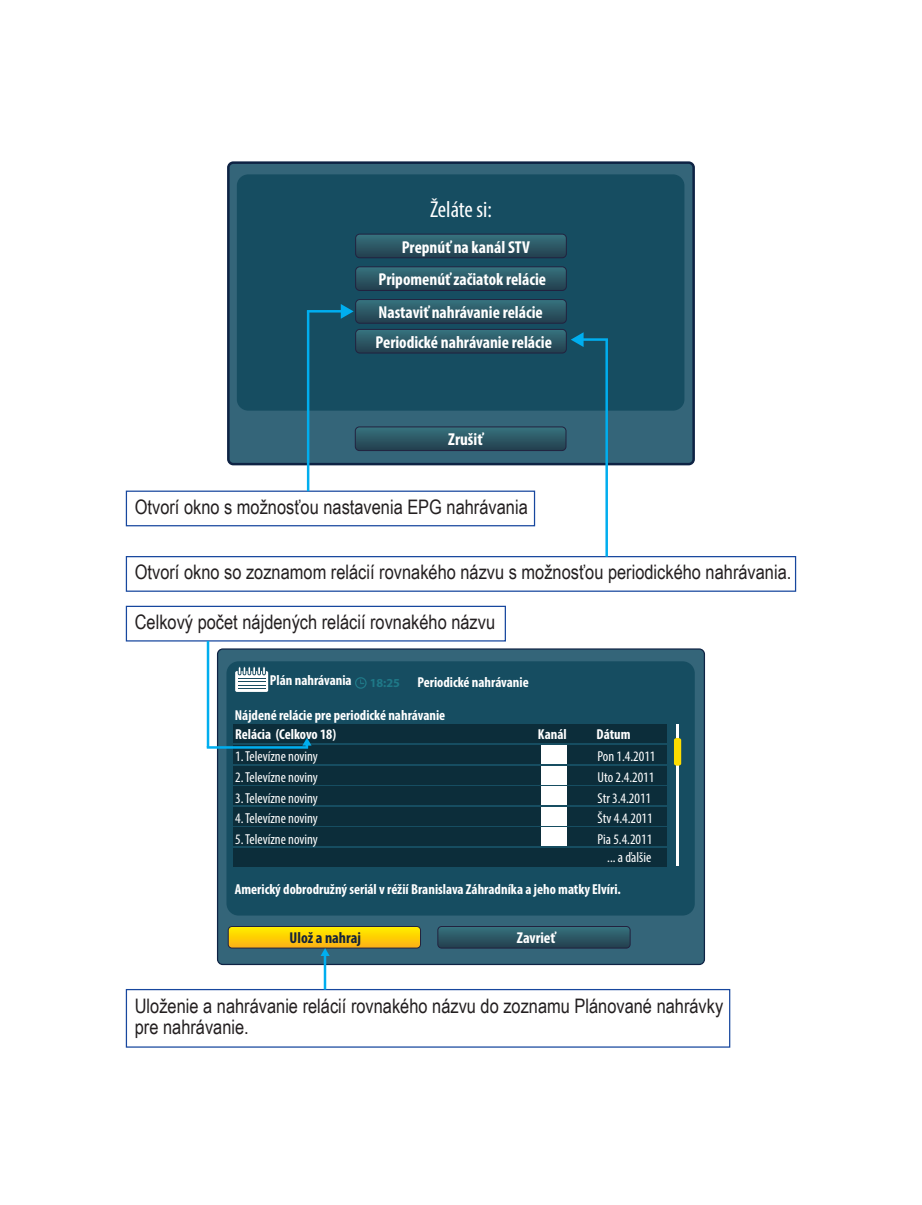
<style>
.page{position:relative;width:922px;height:1205px;background:#fff}
.page>*{position:absolute;margin:0;border:0;box-sizing:border-box;transform-origin:0 0}
.t1{font:condensed 23px "Myriad Pro";letter-spacing:-.005em;color:#fff}
.t2{font:20px/21.5px "Arial Narrow";color:#231f20}
.t3{font:700 condensed 17.25px/32.8px "Myriad Pro";color:#fff;text-align:center}
.t4{font:700 condensed 15.75px "Myriad Pro";color:#14243a}
.t5{font:700 condensed 15.75px "Myriad Pro";color:#fff}
.t6{font:700 condensed 14.5px "Myriad Pro";color:#fff}
.t7{font:condensed 14.5px/20.8px "Myriad Pro";color:#fff}
.s1{font-stretch:normal;font-size:12.25px;color:#1f7887}
</style>
<div class="page">
<div style="left:126px;top:490px;width:409px;height:36px;border:1px solid #17479e"></div>
<div style="left:126px;top:556px;width:670px;height:36px;border:1px solid #17479e"></div>
<div style="left:126px;top:606px;width:380px;height:35px;border:1px solid #17479e"></div>
<div style="left:126px;top:989px;width:604px;height:58px;border:1px solid #17479e"></div>
<div style="left:228px;top:163px;width:465px;height:301px;background:#346579;border-radius:5px"></div>
<div style="left:227px;top:161px;width:467px;height:304px;border:2px solid #0e2344;border-radius:5px"></div>
<div style="left:237px;top:174px;width:447px;height:237px;background:#164d61;border-radius:11px"></div>
<svg style="left:355px;top:427px;width:211px;height:23px"></svg>
<div style="left:355px;top:427px;width:211px;height:24px;border:1px solid #22223f;border-radius:4px"></div>
<svg style="left:357px;top:234px;width:209px;height:24px"></svg>
<div style="left:355px;top:234px;width:211px;height:24px;border:1px solid #22223f;border-radius:4px"></div>
<svg style="left:357px;top:267px;width:209px;height:23px;background:#2c5865"></svg>
<div style="left:355px;top:266px;width:211px;height:25px;border:1px solid #22223f;border-radius:4px"></div>
<svg style="left:341px;top:299px;width:225px;height:24px"></svg>
<svg style="left:355px;top:329px;width:228px;height:24px"></svg>
<hr style="left:308px;top:310px;width:37px;height:2px;background:#00aeef">
<hr style="left:307px;top:311px;width:2px;height:180px;background:#00aeef">
<hr style="left:577px;top:338px;width:29px;height:3px;background:#00aeef">
<hr style="left:605px;top:339px;width:2px;height:218px;background:#00aeef">
<div style="left:217px;top:649px;width:487px;height:315px;background:#346579;border-radius:5px"></div>
<div style="left:217px;top:648px;width:487px;height:317px;border:1px solid #0e2344;border-radius:5px"></div>
<div style="left:226px;top:661px;width:468px;height:254px;background:#164d61;border-radius:12px"></div>
<svg style="left:355px;top:677px;width:11px;height:12px"></svg>
<div style="left:233px;top:807px;width:433px;height:18px;background:#0c2d3a"></div>
<div style="left:233px;top:827px;width:433px;height:19px;background:#0c2d3a"></div>
<div style="left:233px;top:848px;width:433px;height:19px;background:#0c2d3a"></div>
<div style="left:233px;top:786px;width:433px;height:19px;background:#0c2d3a"></div>
<div style="left:233px;top:766px;width:433px;height:18px;background:#0c2d3a"></div>
<div style="left:233px;top:745px;width:433px;height:19px;background:#0c2d3a"></div>
<div style="left:233px;top:724px;width:433px;height:19px;background:#0c2d3a"></div>
<hr style="left:676px;top:724px;width:2px;height:142px;background:#fff">
<svg style="left:674px;top:738px;width:7px;height:28px"></svg>
<div style="left:540px;top:745px;width:26px;height:18px;background:#fff"></div>
<div style="left:540px;top:766px;width:26px;height:18px;background:#fff"></div>
<div style="left:540px;top:786px;width:26px;height:19px;background:#fff"></div>
<div style="left:540px;top:807px;width:26px;height:18px;background:#fff"></div>
<div style="left:540px;top:827px;width:26px;height:19px;background:#fff"></div>
<div style="left:235px;top:671px;width:33px;height:21px;background:#fff;border-radius:2px"></div>
<svg style="left:238px;top:666px;width:27px;height:23px"></svg>
<svg style="left:438px;top:926px;width:192px;height:22px"></svg>
<div style="left:437px;top:926px;width:193px;height:22px;border:1px solid #22223f;border-radius:4px"></div>
<hr style="left:208px;top:746px;width:99px;height:3px;background:#00aeef">
<hr style="left:207px;top:641px;width:2px;height:106px;background:#00aeef">
<svg style="left:302px;top:738px;width:9px;height:9px"></svg>
<hr style="left:323px;top:952px;width:3px;height:37px;background:#00aeef">
<svg style="left:228px;top:926px;width:192px;height:30px"></svg>
<p class="t1" style="left:430px;top:195px;width:63px">Želáte si:</p>
<p class="t3" style="left:378px;top:230px;width:169px">Prepnúť na kanál STV<br>Pripomenúť začiatok relácie<br>Nastaviť nahrávanie relácie</p>
<p class="t3" style="left:375px;top:325px;width:178px">Periodické nahrávanie relácie</p>
<p class="t3" style="left:448px;top:423px;width:36px">Zrušiť</p>
<p class="t2" style="left:135px;top:495px;width:394px">Otvorí okno s možnosťou nastavenia EPG nahrávania</p>
<p class="t2" style="left:135px;top:561px;width:658px">Otvorí okno so zoznamom relácií rovnakého názvu s možnosťou periodického nahrávania.</p>
<p class="t2" style="left:135px;top:610px;width:362px">Celkový počet nájdených relácií rovnakého názvu</p>
<p class="t6" style="left:270px;top:671px;width:83px">Plán nahrávania</p>
<p class="t6" style="left:369px;top:673px;width:161px"><span class="s1">18:25</span> Periodické nahrávanie</p>
<p class="t6" style="left:235px;top:706px;width:212px">Nájdené relácie pre periodické nahrávanie</p>
<p class="t6" style="left:235px;top:725px;width:102px">Relácia (Celkovo 18)</p>
<p class="t6" style="left:537px;top:725px;width:30px">Kanál</p>
<p class="t6" style="left:596px;top:725px;width:35px">Dátum</p>
<p class="t7" style="left:235px;top:746px;width:84px">1. Televízne noviny</p>
<p class="t7" style="left:597px;top:746px;width:59px">Pon 1.4.2011<br>Uto 2.4.2011<br>Str 3.4.2011<br>Štv 4.4.2011<br>Pia 5.4.2011</p>
<p class="t7" style="left:235px;top:766px;width:84px">2. Televízne noviny</p>
<p class="t7" style="left:235px;top:787px;width:84px">3. Televízne noviny</p>
<p class="t7" style="left:235px;top:808px;width:84px">4. Televízne noviny</p>
<p class="t7" style="left:235px;top:828px;width:84px">5. Televízne noviny</p>
<p class="t7" style="left:607px;top:847px;width:46px">... a ďalšie</p>
<p class="t6" style="left:235px;top:880px;width:387px">Americký dobrodružný seriál v réžií Branislava Záhradníka a jeho matky Elvíri.</p>
<p class="t4" style="left:289px;top:928px;width:73px">Ulož a nahraj</p>
<p class="t5" style="left:517px;top:928px;width:40px">Zavrieť</p>
<p class="t2" style="left:135px;top:994px;width:589px">Uloženie a nahrávanie relácií rovnakého názvu do zoznamu Plánované nahrávky pre nahrávanie.</p>
</div>
